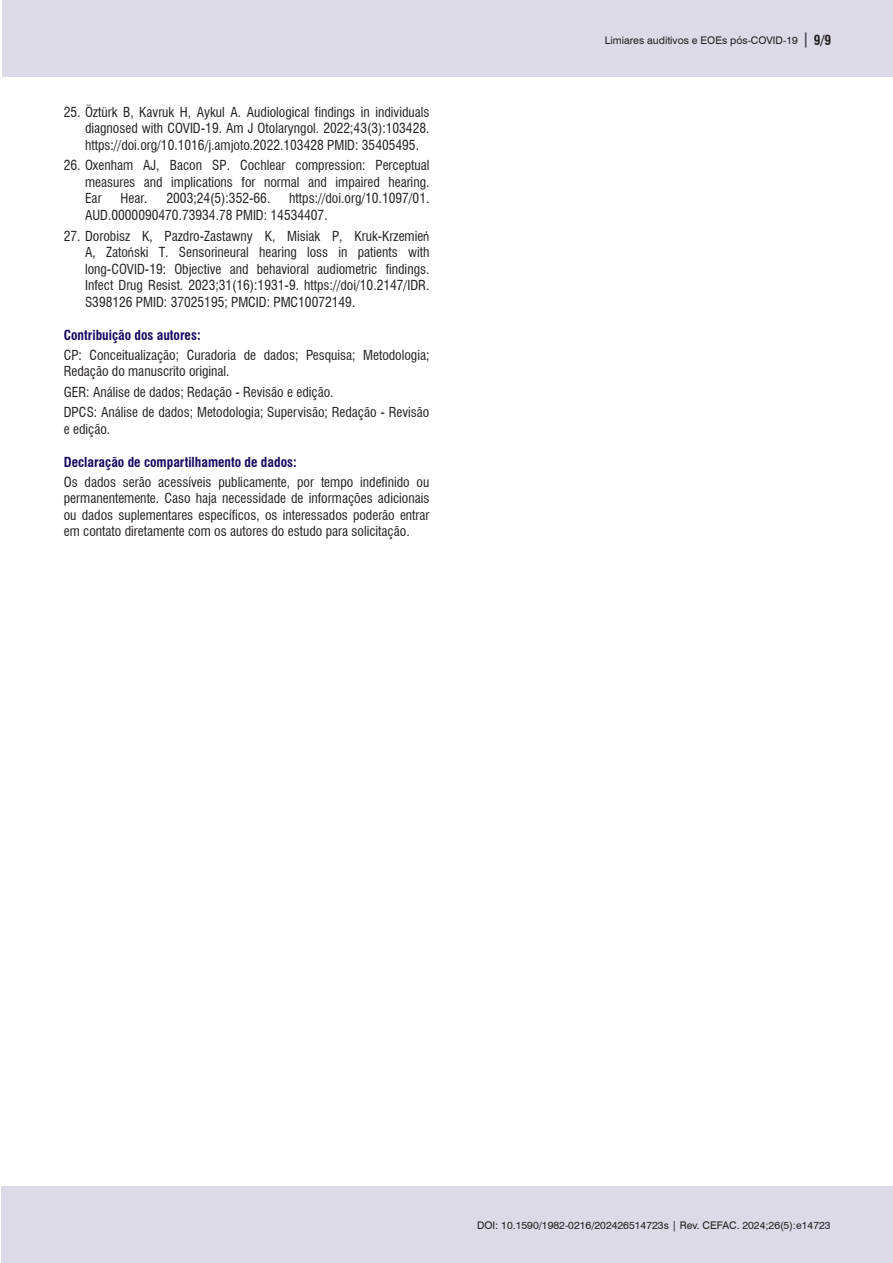
<style>
.page{position:relative;width:893px;height:1263px;background:#fff}
.page>*{position:absolute;margin:0;border:0;box-sizing:border-box;transform-origin:0 0}
.Contibuição_autor{font:condensed 13.5px/16.5px "Swiss 721 BT";color:#231f20;text-align:justify}
.Contibuição_autor_titulo{font:700 condensed 13.5px "Swiss 721 BT";color:#18085f}
.t1{font:10.5px "Swiss 721 BT";color:#231f20}
.s1{font-family:"Arial Narrow";font-stretch:normal}
.s2{font-size:15px}
.s3{font-weight:700;font-stretch:condensed;font-size:13.5px}
</style>
<div class="page">
<div style="left:1px;top:1186px;width:892px;height:77px;background:#dcdae7"></div>
<div style="left:2px;top:0;width:891px;height:77px;background:#dcdae7"></div>
<p class="Contibuição_autor" style="left:85px;top:103px;width:346px;text-indent:-21px">25. Öztürk B, Kavruk H, Aykul A. Audiological findings in individuals diagnosed with COVID-19. Am J Otolaryngol. 2022;43(3):103428. https://doi.org/10.1016/j.amjoto.2022.103428 PMID: 35405495.</p>
<p class="Contibuição_autor" style="left:85px;top:157px;width:346px;text-indent:-21px">26. Oxenham AJ, Bacon SP. Cochlear compression: Perceptual measures and implications for normal and impaired hearing.<br>Ear</p>
<p class="Contibuição_autor" style="left:85px;top:190px;width:346px;text-indent:204px">https://doi.org/10.1097/01.<br>AUD.0000090470.73934.78 PMID: 14534407.</p>
<p class="Contibuição_autor" style="left:85px;top:227px;width:346px;text-indent:-21px">27. Dorobisz K, Pazdro-Zastawny K, Misiak P, Kruk-Krzemie<span class="s1">ń </span>A, Zato<span class="s1">ń</span>ski T. Sensorineural hearing loss in patients with long-COVID-19: Objective and behavioral audiometric findings.<br>Infect Drug Resist. 2023;31(16):1931-9. https://doi/10.2147/IDR.<br>S398126 PMID: 37025195; PMCID: PMC10072149.</p>
<p class="Contibuição_autor_titulo" style="left:64px;top:327px;width:138px">Contribuição dos autores:</p>
<p class="Contibuição_autor" style="left:64px;top:347px;width:367px">CP: Conceitualização; Curadoria de dados; Pesquisa; Metodologia;<br>Redação do manuscrito original.</p>
<p class="Contibuição_autor" style="left:64px;top:384px;width:271px">GER: Análise de dados; Redação - Revisão e edição.</p>
<p class="Contibuição_autor" style="left:64px;top:404px;width:367px">DPCS: Análise de dados; Metodologia; Supervisão; Redação - Revisão e edição.</p>
<p class="Contibuição_autor_titulo" style="left:64px;top:454px;width:234px">Declaração de compartilhamento de dados:</p>
<p class="Contibuição_autor" style="left:64px;top:474px;width:367px">Os dados serão acessíveis publicamente, por tempo indefinido ou permanentemente. Caso haja necessidade de informações adicionais ou dados suplementares específicos, os interessados poderão entrar em contato diretamente com os autores do estudo para solicitação.</p>
<p class="Contibuição_autor" style="left:120px;top:190px;width:29px">Hear.</p>
<p class="Contibuição_autor" style="left:167px;top:190px;width:105px">2003;24(5):352-66.</p>
<p class="t1" style="left:605px;top:33px;width:228px">Limiares auditivos e EOEs pós-COVID-19 <span class="s2">|</span> <span class="s3">9/9</span></p>
<p class="t1" style="left:477px;top:1218px;width:355px">DOI: 10.1590/1982-0216/202426514723s | Rev. CEFAC. 2024;26(5):e14723</p>
</div>
